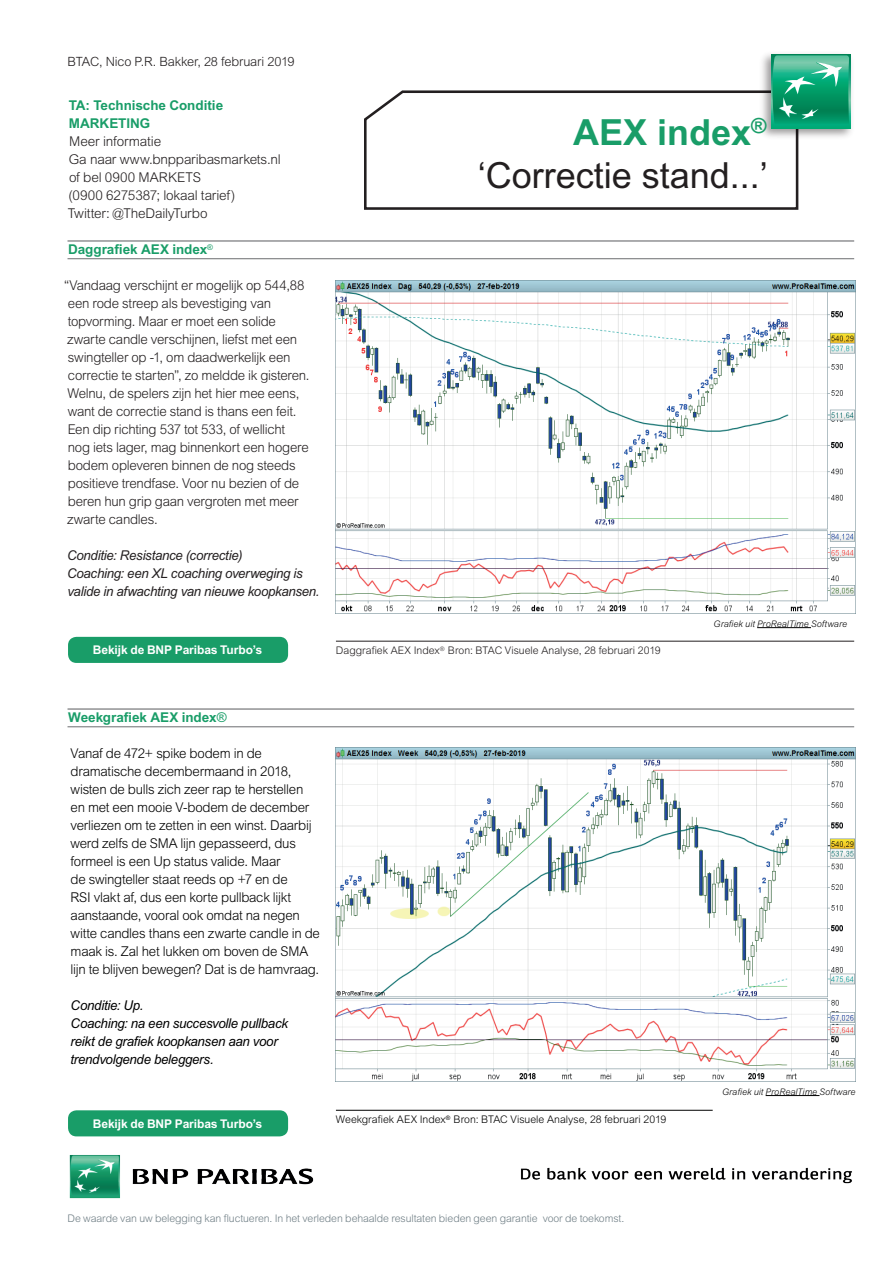
<style>
.page{position:relative;width:893px;height:1263px;background:#fff}
.page>*{position:absolute;margin:0;border:0;box-sizing:border-box;transform-origin:0 0}
.t1{font:36px/43.2px "Arial MT Std";color:#231f20;text-align:right}
.t2{font:300 13.5px/18px "Arial MT Std";letter-spacing:-.02em;color:#231f20}
.t3{font:300 13.5px/18px "Arial MT Std";letter-spacing:-.02em;color:#000001}
.t4{font:italic 13.5px/18px "Arial MT Std";letter-spacing:-.02em;color:#231f20}
.t5{font:italic 13.5px/18px "Arial MT Std";letter-spacing:-.02em;color:#000001}
.t6{font:700 13.5px/18px "Arial MT Std";letter-spacing:-.005em;color:#199d68}
.t7{font:300 12.75px "Arial MT Std";letter-spacing:-.01em;color:#231f20}
.t8{font:700 12px "Arial MT Std";letter-spacing:-.01em;color:#fff}
.t9{font:300 10.5px "Arial MT Std";letter-spacing:-.01em;color:#6f7e85}
.t10{font:300 10.5px "Arial MT Std";color:#000001}
.t11{font:300 10.5px "Arial MT Std";color:#231f20}
.t12{font:italic 300 9px "Arial MT Std";letter-spacing:.005em;color:#000001}
.s1{font-weight:700;color:#199d68}
.s2{font-weight:400}
</style>
<div class="page">
<hr style="left:68px;top:240px;width:786px;height:2px;background:#6c6d70">
<hr style="left:68px;top:258px;width:786px;height:1px;background:#6c6d70">
<hr style="left:68px;top:708px;width:786px;height:2px;background:#6c6d70">
<hr style="left:68px;top:726px;width:786px;height:1px;background:#6c6d70">
<img style="left:336px;top:280px;width:519px;height:332px">
<img style="left:336px;top:748px;width:519px;height:333px">
<hr style="left:336px;top:641px;width:518px;height:1px;background:#231f20">
<hr style="left:336px;top:1110px;width:377px;height:1px;background:#000001">
<div style="left:68px;top:637px;width:220px;height:26px;background:#199d68;border-radius:9px"></div>
<div style="left:68px;top:1110px;width:220px;height:26px;background:#199d68;border-radius:9px"></div>
<img style="left:521px;top:1167px;width:331px;height:17px">
<svg style="left:364px;top:90px;width:435px;height:120px"></svg>
<img style="left:756px;top:54px;width:96px;height:88px">
<svg style="left:771px;top:54px;width:80px;height:74px"></svg>
<svg style="left:772px;top:55px;width:77px;height:71px;background:#2cab81"></svg>
<hr style="left:757px;top:627px;width:54px;height:1px;background:#000001">
<hr style="left:766px;top:1095px;width:53px;height:1px;background:#000001">
<img style="left:69px;top:1155px;width:245px;height:44px">
<p class="t7" style="left:68px;top:54px;width:229px">BTAC, Nico P.R. Bakker, 28 februari 2019</p>
<p class="t6" style="left:69px;top:96px;width:156px">TA: Technische Conditie<br>MARKETING</p>
<p class="t2" style="left:68px;top:133px;width:214px">Meer informatie<br>Ga naar www.bnpparibasmarkets.nl of bel 0900 MARKETS<br>(0900 6275387; lokaal tarief)<br>Twitter: @TheDailyTurbo</p>
<p class="t6" style="left:68px;top:240px;width:146px">Daggrafiek AEX index<sup>®</sup></p>
<p class="t2" style="left:64px;top:277px;width:247px">“Vandaag verschijnt er mogelijk op 544,88 een rode streep als bevestiging van topvorming. Maar er moet een solide zwarte candle verschijnen, liefst met een swingteller op -1, om daadwerkelijk een correctie te starten”, zo meldde ik gisteren.<br>Welnu, de spelers zijn het hier mee eens, want de correctie stand is thans een feit.<br>Een dip richting 537 tot 533, of wellicht<br>nog iets lager, mag binnenkort een hogere bodem opleveren binnen de nog steeds positieve trendfase. Voor nu bezien of de beren hun grip gaan vergroten met meer zwarte candles.</p>
<p class="t4" style="left:67px;top:546px;width:254px">Conditie: Resistance (correctie)<br>Coaching: een XL coaching overweging is valide in afwachting van nieuwe koopkansen.</p>
<p class="t8" style="left:93px;top:643px;width:171px">Bekijk de BNP Paribas Turbo’s</p>
<h1 class="t1" style="left:478px;top:110px;width:292px"><span class="s1">AEX index</span><sup>® </sup>‘Correctie stand...’</h1>
<p class="t11" style="left:336px;top:644px;width:326px">Daggrafiek AEX Index<sup>®</sup> Bron: BTAC Visuele Analyse, 28 februari 2019</p>
<p class="t12" style="left:714px;top:618px;width:135px">Grafiek uit ProRealTime Software</p>
<p class="t6" style="left:68px;top:708px;width:160px">Weekgrafiek AEX index<span class="s2">®</span></p>
<p class="t3" style="left:71px;top:745px;width:251px">Vanaf de 472+ spike bodem in de dramatische decembermaand in 2018, wisten de bulls zich zeer rap te herstellen en met een mooie V-bodem de december verliezen om te zetten in een winst. Daarbij werd zelfs de SMA lijn gepasseerd, dus formeel is een Up status valide. Maar<br>de swingteller staat reeds op +7 en de<br>RSI vlakt af, dus een korte pullback lijkt aanstaande, vooral ook omdat na negen witte candles thans een zwarte candle in de maak is. Zal het lukken om boven de SMA lijn te blijven bewegen? Dat is de hamvraag.</p>
<p class="t5" style="left:71px;top:996px;width:219px">Conditie: Up.<br>Coaching: na een succesvolle pullback reikt de grafiek koopkansen aan voor trendvolgende beleggers.</p>
<p class="t8" style="left:93px;top:1116px;width:171px">Bekijk de BNP Paribas Turbo’s</p>
<p class="t10" style="left:336px;top:1113px;width:332px">Weekgrafiek AEX Index<sup>®</sup> Bron: BTAC Visuele Analyse, 28 februari 2019</p>
<p class="t12" style="left:722px;top:1086px;width:135px">Grafiek uit ProRealTime Software</p>
<p class="t9" style="left:68px;top:1212px;width:558px">De waarde van uw belegging kan fluctueren. In het verleden behaalde resultaten bieden geen garantie voor de toekomst.</p>
</div>
